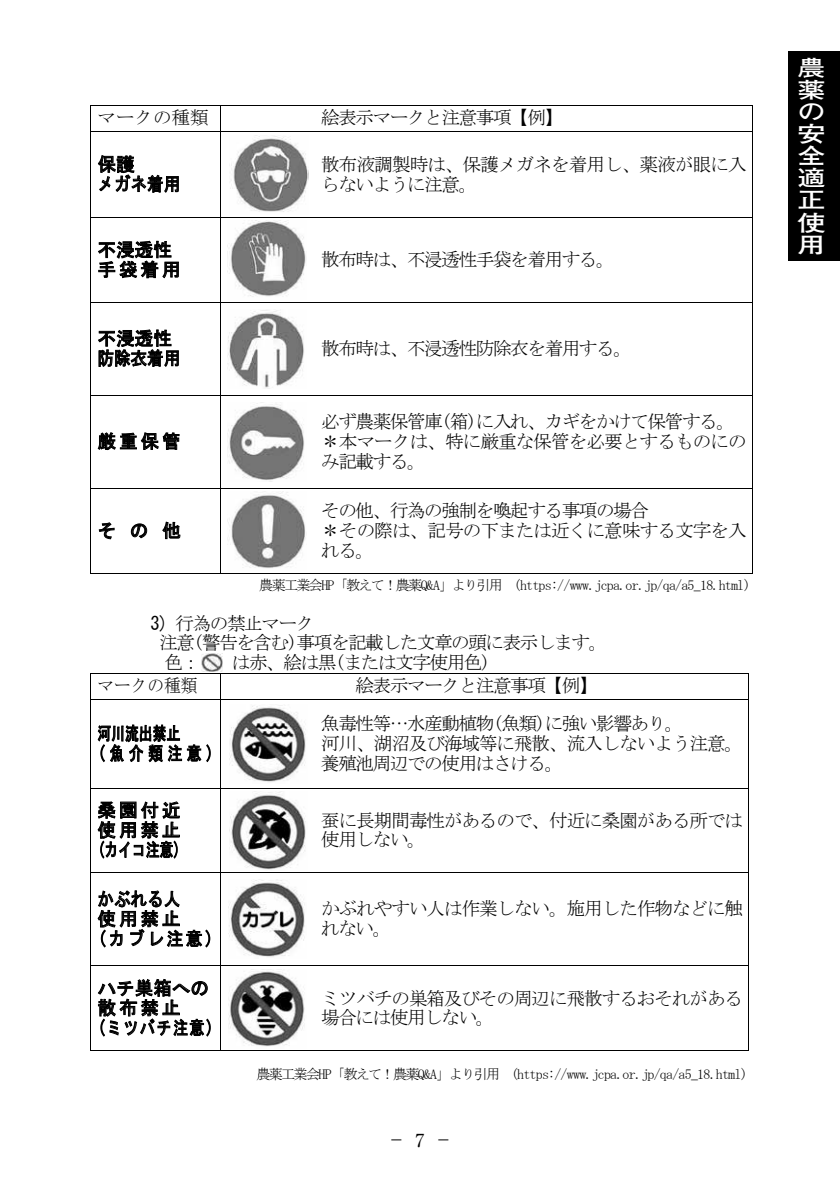
<style>
.page{position:relative;width:840px;height:1191px;background:#fff}
.page>*{position:absolute;margin:0;border:0;box-sizing:border-box;transform-origin:0 0}
.t1{font:700 21.8px/22px "Futo Go B101 Pro";color:#fff;text-align:justify;scale:1.28 1}
.t2{font:20px "MS Mincho";color:#000}
.t3{font:18.6px/19.8px "MS Mincho";letter-spacing:-.07em;color:#000}
.t4{font:18.6px/19.8px "MS Mincho";letter-spacing:-.05em;color:#000}
.t5{font:18.6px/19.8px "MS Gothic";letter-spacing:.07em;color:#000}
.t6{font:18.6px/19.8px "MS Gothic";letter-spacing:.12em;color:#000}
.t7{font:18.6px/19.8px "MS Gothic";letter-spacing:.16em;color:#000;scale:.88 1}
.t8{font:18.6px/19.8px "MS Gothic";letter-spacing:.03em;color:#000;scale:.73 1}
.t9{font:18.6px/19.8px "MS Gothic";letter-spacing:.005em;color:#000}
.t10{font:18.6px "MS Mincho";letter-spacing:-.07em;color:#000;scale:.9 1}
.t11{font:14px "MS Mincho";letter-spacing:-.055em;color:#000}
.s1{font-family:"MS Gothic"}
.s2{font-family:"Ryumin Pro";font-size:18px}
</style>
<div class="page">
<hr style="left:91px;top:105px;width:129px;height:1px;background:#000">
<hr style="left:221px;top:105px;width:93px;height:1px;background:#000">
<hr style="left:314px;top:105px;width:437px;height:1px;background:#000">
<svg style="left:98px;top:155px;width:81px;height:38px"></svg>
<svg style="left:90px;top:105px;width:1px;height:27px"></svg>
<hr style="left:91px;top:131px;width:129px;height:1px;background:#000">
<svg style="left:220px;top:105px;width:1px;height:27px"></svg>
<hr style="left:221px;top:131px;width:93px;height:1px;background:#000">
<hr style="left:314px;top:131px;width:437px;height:1px;background:#000">
<hr style="left:90px;top:132px;width:1px;height:86px;background:#000">
<hr style="left:220px;top:132px;width:1px;height:86px;background:#000">
<hr style="left:751px;top:132px;width:1px;height:86px;background:#000">
<svg style="left:98px;top:241px;width:81px;height:37px"></svg>
<hr style="left:91px;top:218px;width:129px;height:1px;background:#000">
<hr style="left:221px;top:218px;width:93px;height:1px;background:#000">
<hr style="left:314px;top:218px;width:437px;height:1px;background:#000">
<hr style="left:90px;top:218px;width:1px;height:84px;background:#000">
<hr style="left:220px;top:218px;width:1px;height:84px;background:#000">
<hr style="left:751px;top:218px;width:1px;height:84px;background:#000">
<svg style="left:98px;top:329px;width:81px;height:38px"></svg>
<hr style="left:91px;top:302px;width:129px;height:1px;background:#000">
<hr style="left:221px;top:302px;width:93px;height:1px;background:#000">
<hr style="left:314px;top:302px;width:437px;height:1px;background:#000">
<hr style="left:90px;top:303px;width:1px;height:92px;background:#000">
<hr style="left:220px;top:303px;width:1px;height:92px;background:#000">
<hr style="left:751px;top:303px;width:1px;height:92px;background:#000">
<svg style="left:97px;top:432px;width:82px;height:19px"></svg>
<hr style="left:91px;top:395px;width:129px;height:1px;background:#000">
<hr style="left:221px;top:395px;width:93px;height:1px;background:#000">
<hr style="left:314px;top:395px;width:437px;height:1px;background:#000">
<hr style="left:90px;top:395px;width:1px;height:93px;background:#000">
<hr style="left:220px;top:395px;width:1px;height:93px;background:#000">
<hr style="left:751px;top:395px;width:1px;height:93px;background:#000">
<svg style="left:99px;top:522px;width:16px;height:17px"></svg>
<svg style="left:131px;top:523px;width:16px;height:15px"></svg>
<svg style="left:162px;top:521px;width:18px;height:19px"></svg>
<hr style="left:91px;top:488px;width:129px;height:1px;background:#000">
<hr style="left:221px;top:488px;width:93px;height:1px;background:#000">
<hr style="left:314px;top:488px;width:437px;height:1px;background:#000">
<hr style="left:90px;top:489px;width:1px;height:84px;background:#000">
<hr style="left:91px;top:573px;width:129px;height:1px;background:#000">
<hr style="left:220px;top:489px;width:1px;height:84px;background:#000">
<hr style="left:221px;top:573px;width:93px;height:1px;background:#000">
<hr style="left:313px;top:573px;width:438px;height:1px;background:#000">
<hr style="left:751px;top:489px;width:1px;height:84px;background:#000">
<hr style="left:91px;top:673px;width:129px;height:1px;background:#000">
<hr style="left:221px;top:673px;width:93px;height:1px;background:#000">
<hr style="left:314px;top:673px;width:434px;height:1px;background:#000">
<svg style="left:98px;top:724px;width:113px;height:38px"></svg>
<svg style="left:90px;top:673px;width:1px;height:27px"></svg>
<hr style="left:91px;top:699px;width:129px;height:1px;background:#000">
<svg style="left:220px;top:673px;width:1px;height:27px"></svg>
<hr style="left:221px;top:699px;width:93px;height:1px;background:#000">
<hr style="left:314px;top:699px;width:434px;height:1px;background:#000">
<svg style="left:748px;top:673px;width:1px;height:27px"></svg>
<hr style="left:90px;top:700px;width:1px;height:88px;background:#000">
<hr style="left:220px;top:700px;width:1px;height:88px;background:#000">
<hr style="left:748px;top:700px;width:1px;height:88px;background:#000">
<svg style="left:97px;top:801px;width:83px;height:58px"></svg>
<hr style="left:91px;top:788px;width:129px;height:1px;background:#000">
<hr style="left:221px;top:788px;width:93px;height:1px;background:#000">
<hr style="left:314px;top:788px;width:434px;height:1px;background:#000">
<hr style="left:90px;top:788px;width:1px;height:84px;background:#000">
<hr style="left:220px;top:788px;width:1px;height:84px;background:#000">
<hr style="left:748px;top:788px;width:1px;height:84px;background:#000">
<svg style="left:97px;top:890px;width:113px;height:57px"></svg>
<hr style="left:91px;top:872px;width:129px;height:1px;background:#000">
<hr style="left:221px;top:872px;width:93px;height:1px;background:#000">
<hr style="left:314px;top:872px;width:434px;height:1px;background:#000">
<hr style="left:90px;top:873px;width:1px;height:92px;background:#000">
<hr style="left:220px;top:873px;width:1px;height:92px;background:#000">
<hr style="left:748px;top:873px;width:1px;height:92px;background:#000">
<svg style="left:98px;top:979px;width:113px;height:57px"></svg>
<hr style="left:91px;top:965px;width:129px;height:1px;background:#000">
<hr style="left:221px;top:965px;width:93px;height:1px;background:#000">
<hr style="left:314px;top:965px;width:434px;height:1px;background:#000">
<hr style="left:90px;top:966px;width:1px;height:84px;background:#000">
<hr style="left:91px;top:1050px;width:129px;height:1px;background:#000">
<hr style="left:220px;top:966px;width:1px;height:84px;background:#000">
<hr style="left:221px;top:1050px;width:93px;height:1px;background:#000">
<hr style="left:313px;top:1050px;width:435px;height:1px;background:#000">
<hr style="left:748px;top:966px;width:1px;height:84px;background:#000">
<img style="left:229px;top:220px;width:77px;height:77px">
<img style="left:228px;top:310px;width:76px;height:78px">
<img style="left:228px;top:402px;width:76px;height:78px">
<img style="left:228px;top:491px;width:78px;height:77px">
<img style="left:228px;top:879px;width:77px;height:78px">
<img style="left:229px;top:705px;width:77px;height:77px">
<img style="left:229px;top:791px;width:77px;height:79px">
<img style="left:229px;top:969px;width:76px;height:78px">
<img style="left:230px;top:135px;width:78px;height:77px">
<img style="left:201px;top:653px;width:21px;height:18px">
<div style="left:788px;top:51px;width:51px;height:210px;background:#000"></div>
<p class="t3" style="left:97px;top:108px;width:113px">マークの種類</p>
<p class="t3" style="left:321px;top:108px;width:243px">絵表示マークと注意事項【例】</p>
<p class="t5" style="left:97px;top:154px;width:84px">保護<br>メガネ着用</p>
<p class="t4" style="left:321px;top:154px;width:426px">散布液調製時は、保護メガネを着用し、薬液が眼に入らないように注意。</p>
<p class="t5" style="left:97px;top:240px;width:84px">不浸透性手袋着用</p>
<p class="t3" style="left:321px;top:249px;width:295px">散布時は、不浸透性手袋を着用する。</p>
<p class="t9" style="left:97px;top:328px;width:84px">不浸透性防除衣着用</p>
<p class="t3" style="left:321px;top:338px;width:312px">散布時は、不浸透性防除衣を着用する。</p>
<p class="t5" style="left:97px;top:431px;width:84px">厳重保管</p>
<p class="t3" style="left:321px;top:411px;width:426px">必ず農薬保管庫(箱)に入れ、カギをかけて保管する。＊本マークは、特に厳重な保管を必要とするものにのみ記載する。</p>
<p class="t4" style="left:321px;top:500px;width:427px">その他、行為の強制を喚起する事項の場合<br>＊その際は、記号の下または近くに意味する文字を入れる。</p>
<p class="t11" style="left:259px;top:578px;width:492px">農薬工業会HP「教えて！農薬Q&amp;A」より引用 (https://www.jcpa.or.jp/qa/a5_18.html)</p>
<p class="t3" style="left:159px;top:613px;width:449px;text-indent:-9px"><span class="s1">3)</span> 行為の禁止マーク<br>注意(警告を含む)事項を記載した文章の頭に表示します。色：</p>
<p class="t5" style="left:97px;top:520px;width:85px">その他</p>
<p class="t3" style="left:232px;top:652px;width:260px">は赤、絵は黒(または文字使用色)</p>
<p class="t10" style="left:97px;top:676px;width:112px">マークの種類</p>
<p class="t3" style="left:355px;top:676px;width:243px">絵表示マークと注意事項【例】</p>
<p class="t8" style="left:97px;top:723px;width:161px">河川流出禁止<br>(魚介類注意)</p>
<p class="t3" style="left:321px;top:713px;width:423px">魚毒性等…水産動植物(魚類)に強い影響あり。<br>河川、湖沼及び海域等に飛散、流入しないよう注意。養殖池周辺での使用はさける。</p>
<p class="t5" style="left:97px;top:800px;width:84px;text-align:justify">桑園付近使用禁止(カイコ注意)</p>
<p class="t3" style="left:321px;top:810px;width:423px">蚕に長期間毒性があるので、付近に桑園がある所では使用しない。</p>
<p class="t7" style="left:97px;top:889px;width:133px">かぶれる人<br>使用禁止<br>(カブレ注意)</p>
<p class="t3" style="left:321px;top:898px;width:423px">かぶれやすい人は作業しない。施用した作物などに触れない。</p>
<p class="t6" style="left:97px;top:978px;width:118px">ハチ巣箱への散布禁止<br>(ミツバチ注意)</p>
<p class="t3" style="left:321px;top:988px;width:423px">ミツバチの巣箱及びその周辺に飛散するおそれがある場合には使用しない。</p>
<p class="t11" style="left:256px;top:1066px;width:492px">農薬工業会HP「教えて！農薬Q&amp;A」より引用 (https://www.jcpa.or.jp/qa/a5_18.html)</p>
<p class="t2" style="left:391px;top:1130px;width:58px">−<span class="s2">7</span>−</p>
<p class="t1" style="left:797px;top:54px;width:23px">農薬の安全適正使用</p>
</div>
